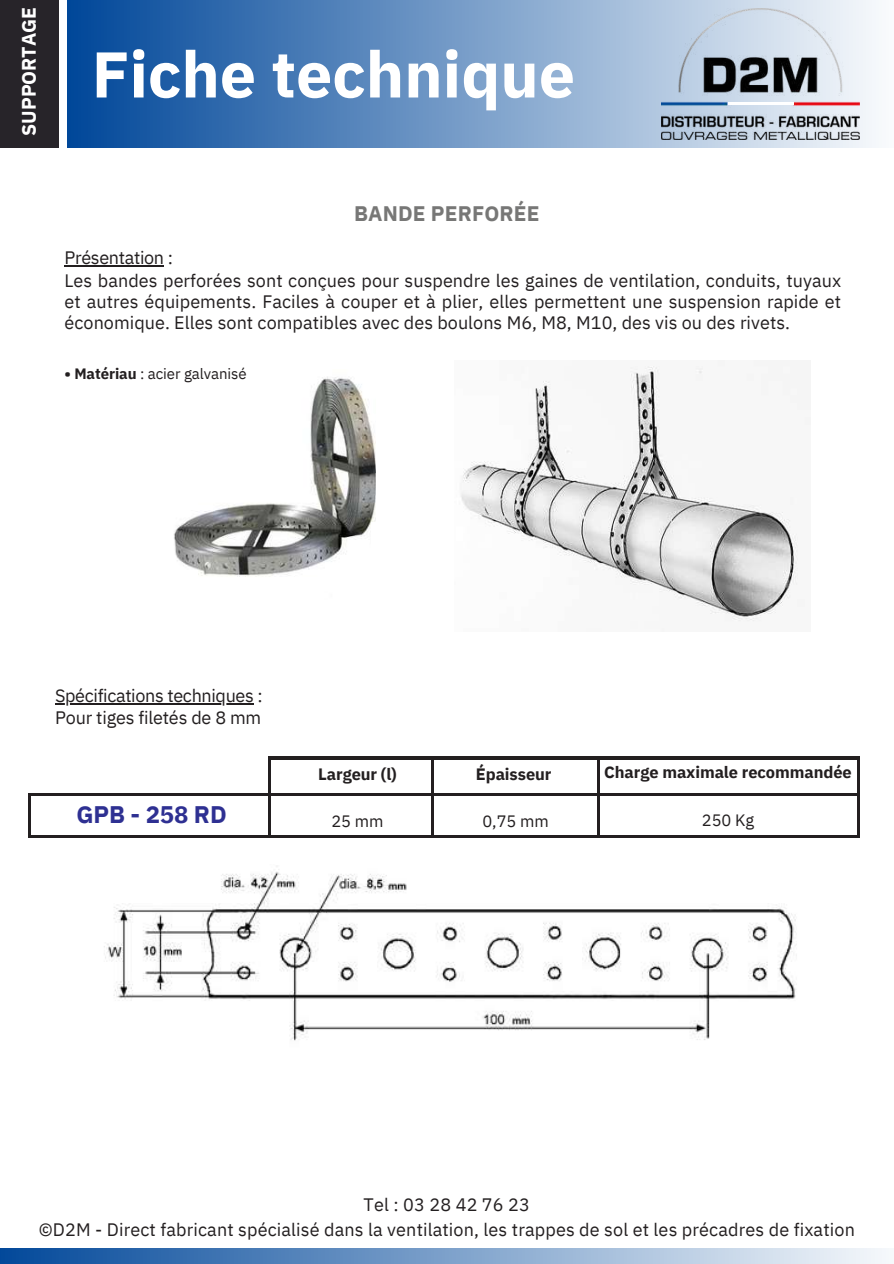
<style>
.page{position:relative;width:894px;height:1264px;background:#fff}
.page>*{position:absolute;margin:0;border:0;box-sizing:border-box;transform-origin:0 0}
.t1{font:700 64.5px "IBM Plex Sans";color:#fff}
.t2{font:700 24px "IBM Plex Sans";letter-spacing:-.005em;color:#2e3092}
.t3{font:700 21px "IBM Plex Sans";letter-spacing:.005em;color:#777776}
.t4{font:700 19.5px "IBM Plex Sans";color:#fff}
.t5{font:18px/21.8px "IBM Plex Sans";color:#231f20;text-align:center}
.t6{font:18px/22.5px "IBM Plex Sans";letter-spacing:-.02em;color:#231f20}
.t7{font:700 16.5px "IBM Plex Sans";letter-spacing:-.005em;color:#231f20}
.t8{font:16.5px "IBM Plex Sans";letter-spacing:-.005em;color:#231f20}
.t9{font:15px "IBM Plex Sans";letter-spacing:-.005em;color:#231f20}
.s1{font-weight:700}
</style>
<div class="page">
<div style="left:67px;top:0;width:826px;height:148px;background:linear-gradient(to right,#004799,#f9fbfd)"></div>
<div style="left:0;top:0;width:58px;height:148px;background:#272429"></div>
<img style="left:661px;top:8px;width:198px;height:131px">
<hr style="left:727px;top:102px;width:66px;height:3px;background:#fff">
<svg style="left:0;top:1248px;width:886px;height:15px;background:#7b9fca"></svg>
<img style="left:461px;top:366px;width:337px;height:256px">
<img style="left:104px;top:866px;width:693px;height:175px">
<img style="left:174px;top:377px;width:201px;height:200px">
<div style="left:371px;top:522px;width:60px;height:36px;background:#fff"></div>
<hr style="left:268px;top:757px;width:164px;height:2px;background:#231f20">
<hr style="left:268px;top:759px;width:2px;height:34px;background:#231f20">
<hr style="left:432px;top:757px;width:166px;height:2px;background:#231f20">
<hr style="left:431px;top:759px;width:3px;height:34px;background:#231f20">
<hr style="left:598px;top:757px;width:261px;height:2px;background:#231f20">
<hr style="left:597px;top:759px;width:2px;height:34px;background:#231f20">
<hr style="left:857px;top:759px;width:2px;height:34px;background:#231f20">
<hr style="left:28px;top:793px;width:241px;height:2px;background:#231f20">
<hr style="left:28px;top:795px;width:3px;height:40px;background:#231f20">
<hr style="left:269px;top:793px;width:163px;height:2px;background:#231f20">
<hr style="left:268px;top:795px;width:2px;height:40px;background:#231f20">
<hr style="left:432px;top:793px;width:166px;height:2px;background:#231f20">
<hr style="left:431px;top:795px;width:3px;height:40px;background:#231f20">
<hr style="left:598px;top:793px;width:261px;height:2px;background:#231f20">
<hr style="left:597px;top:795px;width:2px;height:40px;background:#231f20">
<hr style="left:857px;top:795px;width:2px;height:40px;background:#231f20">
<hr style="left:28px;top:835px;width:241px;height:2px;background:#231f20">
<hr style="left:269px;top:835px;width:163px;height:2px;background:#231f20">
<hr style="left:432px;top:835px;width:166px;height:2px;background:#231f20">
<hr style="left:598px;top:835px;width:261px;height:2px;background:#231f20">
<hr style="left:65px;top:265px;width:99px;height:1px;background:#231f20">
<hr style="left:55px;top:703px;width:198px;height:1px;background:#231f20">
<p class="t4" style="left:16px;top:136px;width:130px;rotate:-90deg">SUPPORTAGE</p>
<h1 class="t1" style="left:92px;top:31px;width:484px">Fiche technique</h1>
<p class="t3" style="left:354px;top:199px;width:187px">BANDE PERFORÉE</p>
<p class="t5" style="left:65px;top:246px;width:777px;text-align:left">Présentation :<br>Les bandes perforées sont conçues pour suspendre les gaines de ventilation, conduits, tuyaux et autres équipements. Faciles à couper et à plier, elles permettent une suspension rapide et économique. Elles sont compatibles avec des boulons M6, M8, M10, des vis ou des rivets.</p>
<p class="t9" style="left:65px;top:364px;width:183px"><span class="s1">• Matériau</span> : acier galvanisé</p>
<p class="t6" style="left:55px;top:684px;width:209px">Spécifications techniques :<br>Pour tiges filetés de 8 mm</p>
<p class="t7" style="left:475px;top:762px;width:77px">Épaisseur</p>
<p class="t8" style="left:482px;top:810px;width:68px">0,75 mm</p>
<p class="t7" style="left:604px;top:761px;width:249px">Charge maximale recommandée</p>
<p class="t7" style="left:318px;top:762px;width:80px">Largeur (l)</p>
<p class="t8" style="left:331px;top:810px;width:53px">25 mm</p>
<h2 class="t2" style="left:76px;top:798px;width:152px">GPB - 258 RD</h2>
<p class="t8" style="left:701px;top:808px;width:54px">250 Kg</p>
<p class="t5" style="left:39px;top:1191px;width:817px;line-height:24.8px">Tel : 03 28 42 76 23<br>©D2M - Direct fabricant spécialisé dans la ventilation, les trappes de sol et les précadres de fixation</p>
</div>
